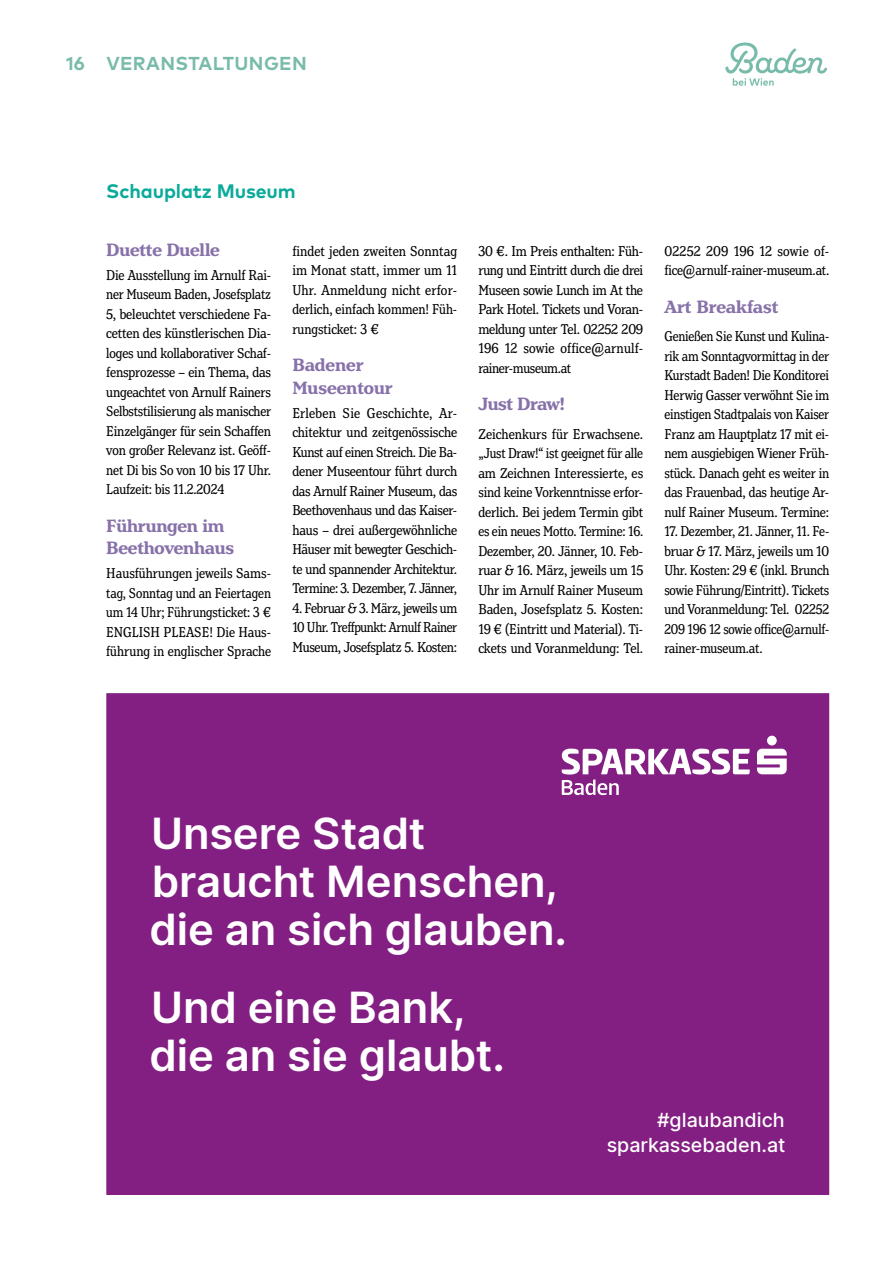
<style>
.page{position:relative;width:893px;height:1263px;background:#fff}
.page>*{position:absolute;margin:0;border:0;box-sizing:border-box;transform-origin:0 0}
.t1{font:600 43.65px/48px "Inter";letter-spacing:-.005em;color:#fff}
.t2{font:500 19.65px/25.5px "Inter";color:#fff;text-align:right}
.t3{font:700 19.5px "Mark OT";letter-spacing:-.005em;color:#0baa9b}
.t4{font:700 18.75px/22.5px "Henriette";letter-spacing:-.01em;color:#8771a9}
.t5{font:700 18.75px "Mark OT";letter-spacing:.015em;color:#79bbaa}
.t6{font:extra-condensed 15px/19.5px "Henriette";letter-spacing:-.01em;color:#000;text-align:justify;scale:1.05 1}
.t7{font:extra-condensed 15px/19.5px "Henriette";letter-spacing:-.01em;color:#000;text-align:justify}
.t8{font:extra-condensed 15px/19.5px "Henriette";letter-spacing:-.01em;color:#000;text-align:justify;scale:1.04 1}
</style>
<div class="page">
<svg style="left:725px;top:43px;width:102px;height:43px"></svg>
<div style="left:107px;top:694px;width:721px;height:500px;background:#831f82"></div>
<div style="left:106px;top:693px;width:723px;height:502px;border:2px solid #831f82"></div>
<svg style="left:757px;top:749px;width:30px;height:25px"></svg>
<div style="left:767px;top:736px;width:10px;height:9px;background:#fff;border-radius:50%"></div>
<svg style="left:562px;top:749px;width:188px;height:46px"></svg>
<p class="t5" style="left:66px;top:51px;width:242px">16 VERANSTALTUNGEN</p>
<h3 class="t3" style="left:106px;top:179px;width:191px">Schauplatz Museum</h3>
<p class="t4" style="left:106px;top:239px;width:115px">Duette Duelle</p>
<p class="t8" style="left:106px;top:265px;width:160px">Die Ausstellung im Arnulf Rai&shy;ner Museum Baden, Josefsplatz 5, beleuchtet verschiedene Fa&shy;cetten des künstlerischen Dia&shy;loges und kollaborativer Schaf&shy;fensprozesse – ein Thema, das ungeachtet von Arnulf Rainers Selbststilisierung als manischer Einzelgänger für sein Schaffen von großer Relevanz ist. Geöff&shy;net Di bis So von 10 bis 17 Uhr.<br>Laufzeit: bis 11.2.2024</p>
<p class="t4" style="left:106px;top:515px;width:129px">Führungen im<br>Beethovenhaus</p>
<p class="t8" style="left:106px;top:564px;width:160px">Hausführungen jeweils Sams&shy;tag, Sonntag und an Feiertagen um 14 Uhr; Führungsticket: 3 € ENGLISH PLEASE! Die Haus&shy;führung in englischer Sprache</p>
<p class="t6" style="left:292px;top:241px;width:158px">findet jeden zweiten Sonntag im Monat statt, immer um 11<br>Uhr. Anmeldung nicht erfor&shy;derlich, einfach kommen! Füh&shy;rungsticket: 3 €</p>
<p class="t4" style="left:292px;top:354px;width:102px">Badener<br>Museentour</p>
<p class="t6" style="left:292px;top:403px;width:159px">Erleben Sie Geschichte, Ar&shy;chitektur und zeitgenössische Kunst auf einen Streich. Die Ba&shy;dener Museentour führt durch das Arnulf Rainer Museum, das Beethovenhaus und das Kaiser&shy;haus – drei außergewöhnliche Häuser mit bewegter Geschich&shy;te und spannender Architektur.<br>Termine: 3. Dezember, 7. Jänner,</p>
<p class="t7" style="left:292px;top:598px;width:166px">4. Februar &amp; 3. März, jeweils um 10 Uhr. Treffpunkt: Arnulf Rainer Museum, Josefsplatz 5. Kosten:</p>
<p class="t6" style="left:478px;top:241px;width:159px">30 €. Im Preis enthalten: Füh&shy;rung und Eintritt durch die drei Museen sowie Lunch im At the Park Hotel. Tickets und Voran&shy;meldung unter Tel. 02252 209<br>196 12 sowie office@arnulf&shy;rainer-museum.at</p>
<p class="t4" style="left:478px;top:393px;width:88px">Just Draw!</p>
<p class="t6" style="left:478px;top:424px;width:159px">Zeichenkurs für Erwachsene. „Just Draw!“ ist geeignet für alle am Zeichnen Interessierte, es sind keine Vorkenntnisse erfor&shy;derlich. Bei jedem Termin gibt es ein neues Motto. Termine: 16.<br>Dezember, 20. Jänner, 10. Feb&shy;ruar &amp; 16. März, jeweils um 15<br>Uhr im Arnulf Rainer Museum Baden, Josefsplatz 5. Kosten:<br>19 € (Eintritt und Material). Ti&shy;ckets und Voranmeldung: Tel.</p>
<p class="t6" style="left:664px;top:241px;width:158px">02252 209 196 12 sowie of&shy;fice@arnulf-rainer-museum.at.</p>
<p class="t4" style="left:664px;top:296px;width:116px">Art Breakfast</p>
<p class="t7" style="left:664px;top:326px;width:166px">Genießen Sie Kunst und Kulina&shy;rik am Sonntagvormittag in der Kurstadt Baden! Die Konditorei Herwig Gasser verwöhnt Sie im einstigen Stadtpalais von Kaiser Franz am Hauptplatz 17 mit ei&shy;nem ausgiebigen Wiener Früh&shy;stück. Danach geht es weiter in das Frauenbad, das heutige Ar&shy;nulf Rainer Museum. Termine:</p>
<p class="t7" style="left:664px;top:521px;width:166px">17. Dezember, 21. Jänner, 11. Fe&shy;bruar &amp; 17. März, jeweils um 10<br>Uhr. Kosten: 29 € (inkl. Brunch sowie Führung/Eintritt). Tickets und Voranmeldung: Tel. 02252<br>209 196 12 sowie office@arnulf&shy;rainer-museum.at.</p>
<h1 class="t1" style="left:149px;top:808px;width:419px">Unsere Stadt braucht Menschen, die an sich glauben.</h1>
<h1 class="t1" style="left:149px;top:982px;width:357px">Und eine Bank, die an sie glaubt.</h1>
<h2 class="t2" style="left:607px;top:1106px;width:180px">#glaubandich sparkassebaden.at</h2>
</div>
